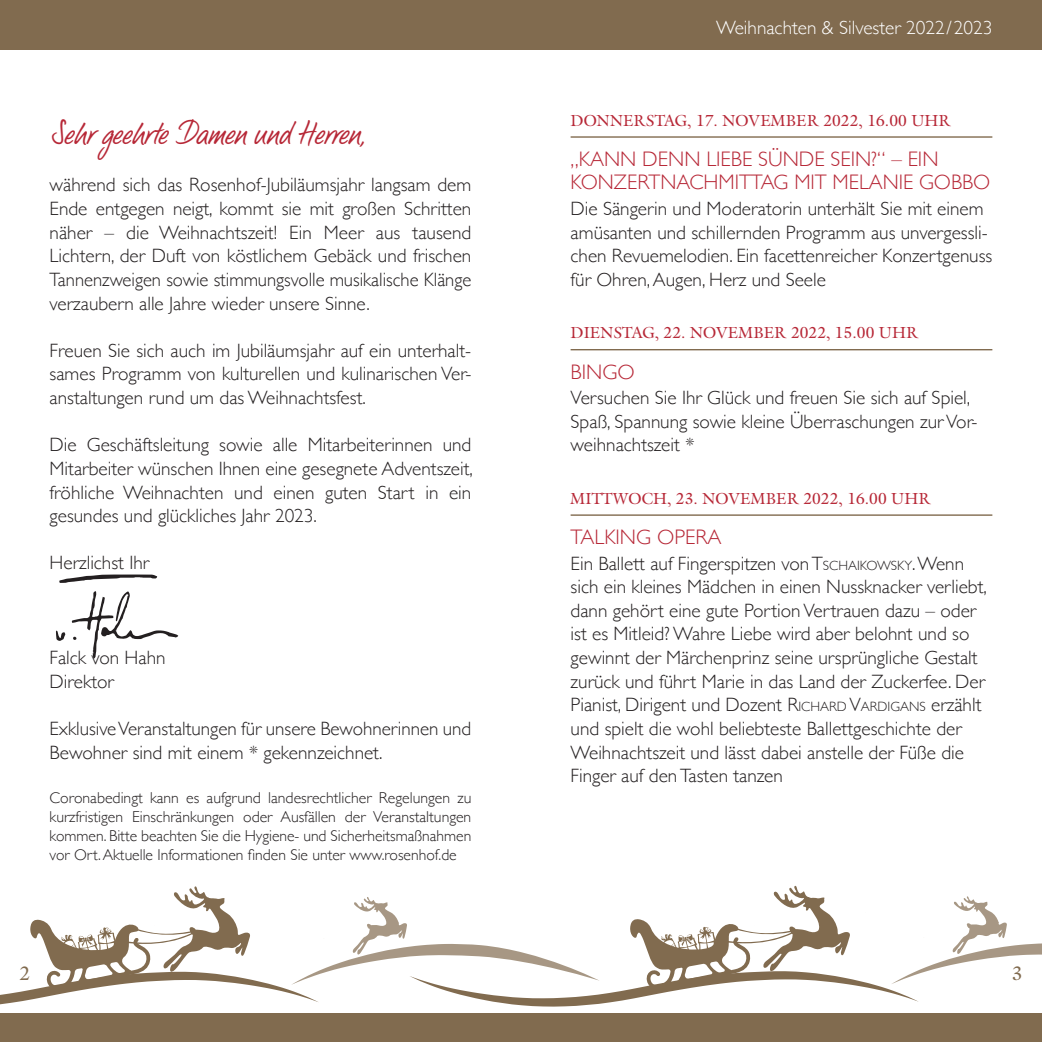
<style>
.page{position:relative;width:1042px;height:1042px;background:#fff}
.page>*{position:absolute;margin:0;border:0;box-sizing:border-box;transform-origin:0 0}
.t1{font:300 33.25px "LP Bambus";color:#b72837}
.t2{font:300 21px/22.8px "Gill Sans";color:#b72837}
.t3{font:300 19.25px/23.6px "Gill Sans";color:#231f20}
.t4{font:300 19.25px "Gill Sans";color:#fff}
.t5{font:19.25px "Galliard IT Cby BT";color:#816b4f}
.t6{font:300 15.75px/19.2px "Gill Sans";color:#231f20;text-align:justify}
.t7{font:15.75px "Galliard IT Cby BT";letter-spacing:.005em;color:#b72837}
.s1{font-style:inherit}
.s2{font-size:13.47px}
</style>
<div class="page">
<div style="left:0;top:1013px;width:1042px;height:29px;background:#816b4f"></div>
<svg style="left:0;top:885px;width:1042px;height:122px"></svg>
<div style="left:0;top:0;width:1042px;height:50px;background:#816b4f"></div>
<hr style="left:570px;top:136px;width:422px;height:2px;background:#816b4f">
<hr style="left:570px;top:349px;width:422px;height:1px;background:#816b4f">
<hr style="left:570px;top:514px;width:422px;height:2px;background:#816b4f">
<svg style="left:59px;top:574px;width:98px;height:9px"></svg>
<svg style="left:56px;top:630px;width:10px;height:11px"></svg>
<svg style="left:72px;top:591px;width:106px;height:68px"></svg>
<h1 class="t1" style="left:50px;top:113px;width:317px">Sehr geehrte Damen und Herren,</h1>
<p class="t3" style="left:50px;top:172px;width:423px;text-align:justify">während sich das Rosenhof-Jubiläumsjahr langsam dem Ende entgegen neigt, kommt sie mit großen Schritten näher – die Weihnachtszeit! Ein Meer aus tausend Lichtern, der Duft von köstlichem Gebäck und frischen Tannenzweigen sowie stimmungsvolle musikalische Klänge verzaubern alle Jahre wieder unsere Sinne.</p>
<p class="t3" style="left:50px;top:338px;width:423px;text-align:justify">Freuen Sie sich auch im Jubiläumsjahr auf ein unterhalt&shy;sames Programm von kulturellen und kulinarischen Ver&shy;anstaltungen rund um das Weihnachtsfest.</p>
<p class="t3" style="left:50px;top:432px;width:425px;text-align:justify">Die Geschäftsleitung sowie alle Mitarbeiterinnen und Mitarbeiter wünschen Ihnen eine gesegnete Adventszeit, fröhliche Weihnachten und einen guten Start in ein gesundes und glückliches Jahr 2023.</p>
<p class="t3" style="left:50px;top:550px;width:101px">Herzlichst Ihr</p>
<p class="t3" style="left:50px;top:645px;width:117px">Falck von Hahn<br>Direktor</p>
<p class="t3" style="left:50px;top:716px;width:423px">Exklusive Veranstaltungen für unsere Bewohnerinnen und<br>Bewohner sind mit einem * gekennzeichnet.</p>
<p class="t6" style="left:50px;top:787px;width:423px">Coronabedingt kann es aufgrund landesrechtlicher Regelungen zu kurzfristigen Einschränkungen oder Ausfällen der Veranstaltungen kommen. Bitte beachten Sie die Hygiene- und Sicherheitsmaßnahmen vor Ort. Aktuelle Informationen finden Sie unter www.rosenhof.de</p>
<p class="t5" style="left:19px;top:960px;width:12px">2</p>
<p class="t4" style="left:716px;top:12px;width:278px">Weihnachten &amp; Silvester 2022 / 2023</p>
<p class="t7" style="left:570px;top:110px;width:382px">DONNERSTAG, 17. NOVEMBER 2022, 16.00 UHR</p>
<p class="t2" style="left:570px;top:147px;width:421px">„KANN DENN LIEBE SÜNDE SEIN?“ – EIN<br>KONZERTNACHMITTAG MIT MELANIE GOBBO</p>
<p class="t3" style="left:570px;top:196px;width:423px">Die Sängerin und Moderatorin unterhält Sie mit einem amüsanten und schillernden Programm aus unvergessli&shy;chen Revuemelodien. Ein facettenreicher Konzertgenuss für Ohren, Augen, Herz und Seele</p>
<p class="t7" style="left:570px;top:323px;width:349px">DIENSTAG, 22. NOVEMBER 2022, 15.00 UHR</p>
<p class="t2" style="left:570px;top:359px;width:66px">BINGO</p>
<p class="t3" style="left:570px;top:385px;width:408px">Versuchen Sie Ihr Glück und freuen Sie sich auf Spiel,<br>Spaß, Spannung sowie kleine Überraschungen zur Vor&shy;weihnachtszeit *</p>
<p class="t7" style="left:570px;top:488px;width:361px">MITTWOCH, 23. NOVEMBER 2022, 16.00 UHR</p>
<p class="t2" style="left:570px;top:525px;width:152px">TALKING OPERA</p>
<p class="t3" style="left:570px;top:550px;width:418px">Ein Ballett auf Fingerspitzen von <span class="s1">T</span><span class="s2">SCHAIKOWSKY</span>. Wenn sich ein kleines Mädchen in einen Nussknacker verliebt, dann gehört eine gute Portion Vertrauen dazu – oder ist es Mitleid? Wahre Liebe wird aber belohnt und so gewinnt der Märchenprinz seine ursprüngliche Gestalt zurück und führt Marie in das Land der Zuckerfee. Der Pianist, Dirigent und Dozent <span class="s1">R</span><span class="s2">ICHARD</span> <span class="s1">V</span><span class="s2">ARDIGANS</span> erzählt und spielt die wohl beliebteste Ballettgeschichte der Weihnachtszeit und lässt dabei anstelle der Füße die Finger auf den Tasten tanzen</p>
<p class="t5" style="left:1012px;top:960px;width:12px">3</p>
</div>
